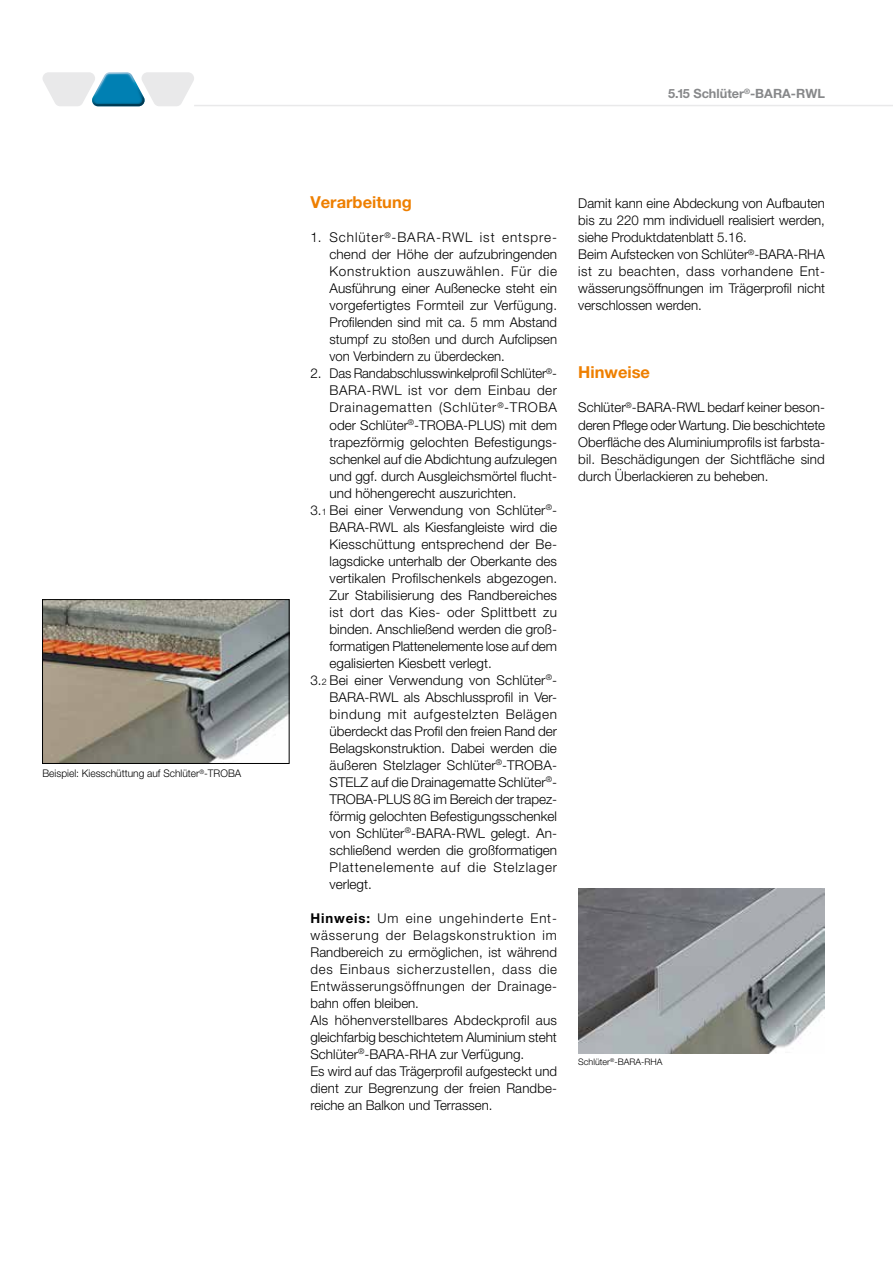
<style>
.page{position:relative;width:893px;height:1263px;background:#fff}
.page>*{position:absolute;margin:0;border:0;box-sizing:border-box;transform-origin:0 0}
.Überschrift{font:700 16.5px "Helvetica Neue LT Pro";color:#ee7f00}
.Einzug{font:300 13.5px/17px "Helvetica Neue LT Pro";color:#000}
.Fließtext{font:300 13.5px/17px "Helvetica Neue LT Pro";letter-spacing:.005em;color:#000;text-align:justify}
.Fließtext-2{font:300 13.5px/17px "Helvetica Neue LT Pro";letter-spacing:.05em;color:#000}
.t1{font:700 12.75px "Helvetica Neue LT Pro";color:#87888a}
.Fließtext-3{font:300 10.5px "Helvetica Neue LT Pro";color:#000}
.Zeichnungs-Texte{font:300 9px "Helvetica Neue LT Pro";color:#000}
.s1{font-size:9px}
.s2{font-weight:700}
</style>
<div class="page">
<hr style="left:194px;top:105px;width:699px;height:1px;background:#e9e9ea">
<svg style="left:43px;top:72px;width:151px;height:34px"></svg>
<img style="left:44px;top:601px;width:244px;height:161px">
<div style="left:42px;top:599px;width:248px;height:165px;border:1px solid #000"></div>
<img style="left:578px;top:889px;width:247px;height:164px">
<p class="Fließtext-3" style="left:43px;top:767px;width:200px">Beispiel: Kiesschüttung auf Schlüter<sup>®</sup>-TROBA</p>
<p class="t1" style="left:668px;top:86px;width:158px">5.15 Schlüter<sup>®</sup>-BARA-RWL</p>
<p class="Überschrift" style="left:310px;top:192px;width:103px">Verarbeitung</p>
<p class="Einzug" style="left:330px;top:229px;width:229px;text-align:justify;text-indent:-19px">1. Schlüter<sup>®</sup>-BARA-RWL ist entspre&shy;chend der Höhe der aufzubringenden Konstruktion auszuwählen. Für die Ausführung einer Außenecke steht ein vorgefertigtes Formteil zur Verfügung.<br>Profilenden sind mit ca. 5 mm Abstand stumpf zu stoßen und durch Aufclipsen von Verbindern zu überdecken.</p>
<p class="Einzug" style="left:330px;top:365px;width:229px;text-indent:-19px">2. Das Randabschlusswinkelprofil Schlüter<sup>®</sup>- BARA-RWL ist vor dem Einbau der Drainagematten (Schlüter<sup>®</sup>-TROBA oder Schlüter<sup>®</sup>-TROBA-PLUS) mit dem trapezförmig gelochten Befestigungs&shy;schenkel auf die Abdichtung aufzulegen und ggf. durch Ausgleichsmörtel flucht&shy;und höhengerecht auszurichten.</p>
<p class="Einzug" style="left:330px;top:501px;width:229px;text-indent:-19px">3.<span class="s1">1</span> Bei einer Verwendung von Schlüter<sup>®</sup>- BARA-RWL als Kiesfangleiste wird die Kiesschüttung entsprechend der Be&shy;lagsdicke unterhalb der Oberkante des vertikalen Profilschenkels abgezogen.<br>Zur Stabilisierung des Randbereiches ist dort das Kies- oder Splittbett zu binden. Anschließend werden die groß&shy;formatigen Plattenelemente lose auf dem egalisierten Kiesbett verlegt.</p>
<p class="Einzug" style="left:330px;top:671px;width:229px;text-indent:-19px">3.<span class="s1">2</span> Bei einer Verwendung von Schlüter<sup>®</sup>- BARA-RWL als Abschlussprofil in Ver&shy;bindung mit aufgestelzten Belägen überdeckt das Profil den freien Rand der Belagskonstruktion. Dabei werden die äußeren Stelzlager Schlüter<sup>®</sup>-TROBA-STELZ auf die Drainagematte Schlüter<sup>®</sup>- TROBA-PLUS 8G im Bereich der trapez&shy;förmig gelochten Befestigungsschenkel von Schlüter<sup>®</sup>-BARA-RWL gelegt. An&shy;schließend werden die großformatigen Plattenelemente auf die Stelzlager verlegt.</p>
<p class="Fließtext-2" style="left:310px;top:909px;width:248px"><span class="s2">Hinweis:</span> Um eine ungehinderte Ent&shy;wässerung der Belagskonstruktion im Randbereich zu ermöglichen, ist während des Einbaus sicherzustellen, dass die Entwässerungsöffnungen der Drainage--- bahn offen bleiben.</p>
<p class="Fließtext" style="left:310px;top:1011px;width:248px">Als höhenverstellbares Abdeckprofil aus gleichfarbig beschichtetem Aluminium steht Schlüter<sup>®</sup>-BARA-RHA zur Verfügung.</p>
<p class="Fließtext" style="left:310px;top:1062px;width:248px">Es wird auf das Trägerprofil aufgesteckt und dient zur Begrenzung der freien Randbe&shy;reiche an Balkon und Terrassen.</p>
<p class="Fließtext" style="left:578px;top:195px;width:248px">Damit kann eine Abdeckung von Aufbauten bis zu 220 mm individuell realisiert werden, siehe Produktdatenblatt 5.16.</p>
<p class="Fließtext" style="left:578px;top:246px;width:248px">Beim Aufstecken von Schlüter<sup>®</sup>-BARA-RHA ist zu beachten, dass vorhandene Ent&shy;wässerungsöffnungen im Trägerprofil nicht verschlossen werden.</p>
<p class="Überschrift" style="left:578px;top:362px;width:73px">Hinweise</p>
<p class="Fließtext" style="left:578px;top:399px;width:248px">Schlüter<sup>®</sup>-BARA-RWL bedarf keiner beson&shy;deren Pflege oder Wartung. Die beschichtete Oberfläche des Aluminiumprofils ist farbsta&shy;bil. Beschädigungen der Sichtfläche sind durch Überlackieren zu beheben.</p>
<p class="Zeichnungs-Texte" style="left:578px;top:1056px;width:86px">Schlüter<sup>®</sup>-BARA-RHA</p>
</div>
